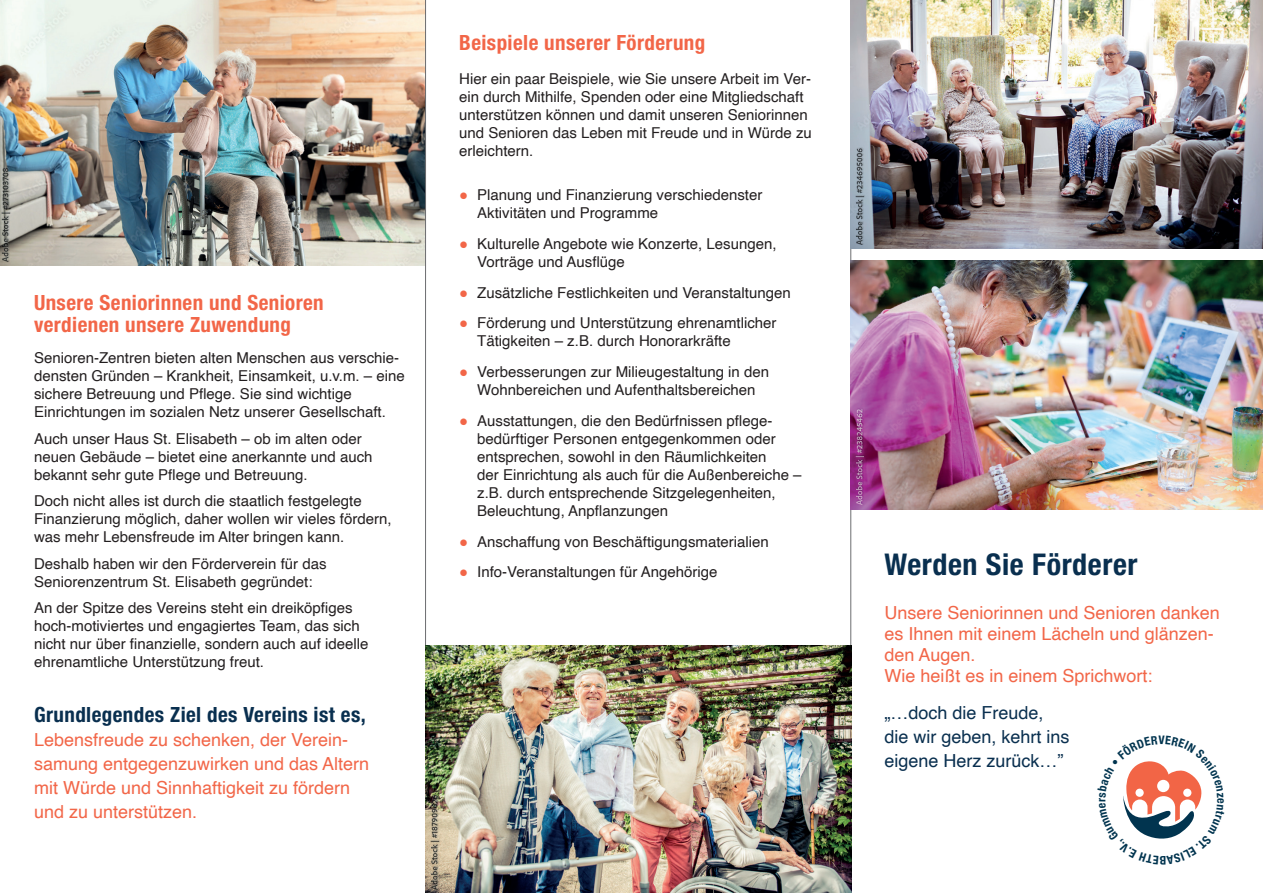
<style>
.page{position:relative;width:1263px;height:893px;background:#fff}
.page>*{position:absolute;margin:0;border:0;box-sizing:border-box;transform-origin:0 0}
.t1{font:700 condensed 30px "Helvetica Neue";letter-spacing:.02em;color:#092f4f}
.t2{font:700 condensed 21px/22.5px "Helvetica Neue";letter-spacing:.02em;color:#f26648}
.t3{font:700 condensed 21px "Helvetica Neue";letter-spacing:.02em;color:#092f4f}
.t4{font:18px/24px "Helvetica";color:#f26648}
.t5{font:18px/24px "Helvetica";color:#092f4f}
.t6{font:15px/18px "Helvetica";color:#231f20}
.s1{font-weight:700;color:#f26648}
</style>
<div class="page">
<img style="left:0;top:0;width:425px;height:266px">
<hr style="left:425px;top:0;width:1px;height:893px;background:#6c6d70">
<hr style="left:850px;top:0;width:1px;height:893px;background:#6c6d70">
<img style="left:850px;top:0;width:413px;height:249px">
<img style="left:850px;top:260px;width:413px;height:249px">
<img style="left:426px;top:645px;width:425px;height:248px">
<svg style="left:1123px;top:761px;width:79px;height:78px"></svg>
<h2 class="t2" style="left:34px;top:291px;width:291px">Unsere Seniorinnen und Senioren verdienen unsere Zuwendung</h2>
<p class="t6" style="left:34px;top:349px;width:372px">Senioren-Zentren bieten alten Menschen aus verschie&shy;densten Gründen – Krankheit, Einsamkeit, u.v.m. – eine sichere Betreuung und Pflege. Sie sind wichtige Einrichtungen im sozialen Netz unserer Gesellschaft.</p>
<p class="t6" style="left:34px;top:430px;width:340px">Auch unser Haus St. Elisabeth – ob im alten oder neuen Gebäude – bietet eine anerkannte und auch bekannt sehr gute Pflege und Betreuung.</p>
<p class="t6" style="left:34px;top:492px;width:359px">Doch nicht alles ist durch die staatlich festgelegte<br>Finanzierung möglich, daher wollen wir vieles fördern, was mehr Lebensfreude im Alter bringen kann.</p>
<p class="t6" style="left:34px;top:555px;width:294px">Deshalb haben wir den Förderverein für das<br>Seniorenzentrum St. Elisabeth gegründet:</p>
<p class="t6" style="left:34px;top:599px;width:336px">An der Spitze des Vereins steht ein dreiköpfiges hoch-motiviertes und engagiertes Team, das sich nicht nur über finanzielle, sondern auch auf ideelle ehrenamtliche Unterstützung freut.</p>
<h2 class="t3" style="left:34px;top:702px;width:333px">Grundlegendes Ziel des Vereins ist es,</h2>
<p class="t4" style="left:34px;top:728px;width:337px">Lebensfreude zu schenken, der Verein&shy;samung entgegenzuwirken und das Altern mit Würde und Sinnhaftigkeit zu fördern und zu unterstützen.</p>
<h2 class="t2" style="left:459px;top:31px;width:248px">Beispiele unserer Förderung</h2>
<p class="t6" style="left:459px;top:70px;width:354px">Hier ein paar Beispiele, wie Sie unsere Arbeit im Ver&shy;ein durch Mithilfe, Spenden oder eine Mitgliedschaft unterstützen können und damit unseren Seniorinnen und Senioren das Leben mit Freude und in Würde zu erleichtern.</p>
<p class="t6" style="left:477px;top:186px;width:287px;text-indent:-18px"><span class="s1">●</span> Planung und Finanzierung verschiedenster<br>Aktivitäten und Programme</p>
<p class="t6" style="left:477px;top:235px;width:301px;text-indent:-18px"><span class="s1">●</span> Kulturelle Angebote wie Konzerte, Lesungen,<br>Vorträge und Ausflüge</p>
<p class="t6" style="left:459px;top:284px;width:333px"><span class="s1">●</span> Zusätzliche Festlichkeiten und Veranstaltungen</p>
<p class="t6" style="left:477px;top:314px;width:301px;text-indent:-18px"><span class="s1">●</span> Förderung und Unterstützung ehrenamtlicher<br>Tätigkeiten – z.B. durch Honorarkräfte</p>
<p class="t6" style="left:459px;top:363px;width:311px;text-align:center"><span class="s1">●</span> Verbesserungen zur Milieugestaltung in den<br>Wohnbereichen und Aufenthaltsbereichen</p>
<p class="t6" style="left:477px;top:412px;width:326px;text-indent:-18px"><span class="s1">●</span> Ausstattungen, die den Bedürfnissen pflege&shy;bedürftiger Personen entgegenkommen oder entsprechen, sowohl in den Räumlichkeiten<br>der Einrichtung als auch für die Außenbereiche – z.B. durch entsprechende Sitzgelegenheiten, Beleuchtung, Anpflanzungen</p>
<p class="t6" style="left:459px;top:533px;width:311px"><span class="s1">●</span> Anschaffung von Beschäftigungsmaterialien</p>
<p class="t6" style="left:459px;top:563px;width:260px"><span class="s1">●</span> Info-Veranstaltungen für Angehörige</p>
<h1 class="t1" style="left:884px;top:547px;width:254px">Werden Sie Förderer</h1>
<p class="t4" style="left:884px;top:603px;width:337px;line-height:21px">Unsere Seniorinnen und Senioren danken es Ihnen mit einem Lächeln und glänzen&shy;den Augen.<br>Wie heißt es in einem Sprichwort:</p>
<p class="t5" style="left:884px;top:701px;width:187px">„…doch die Freude, die wir geben, kehrt ins eigene Herz zurück…”</p>
</div>
